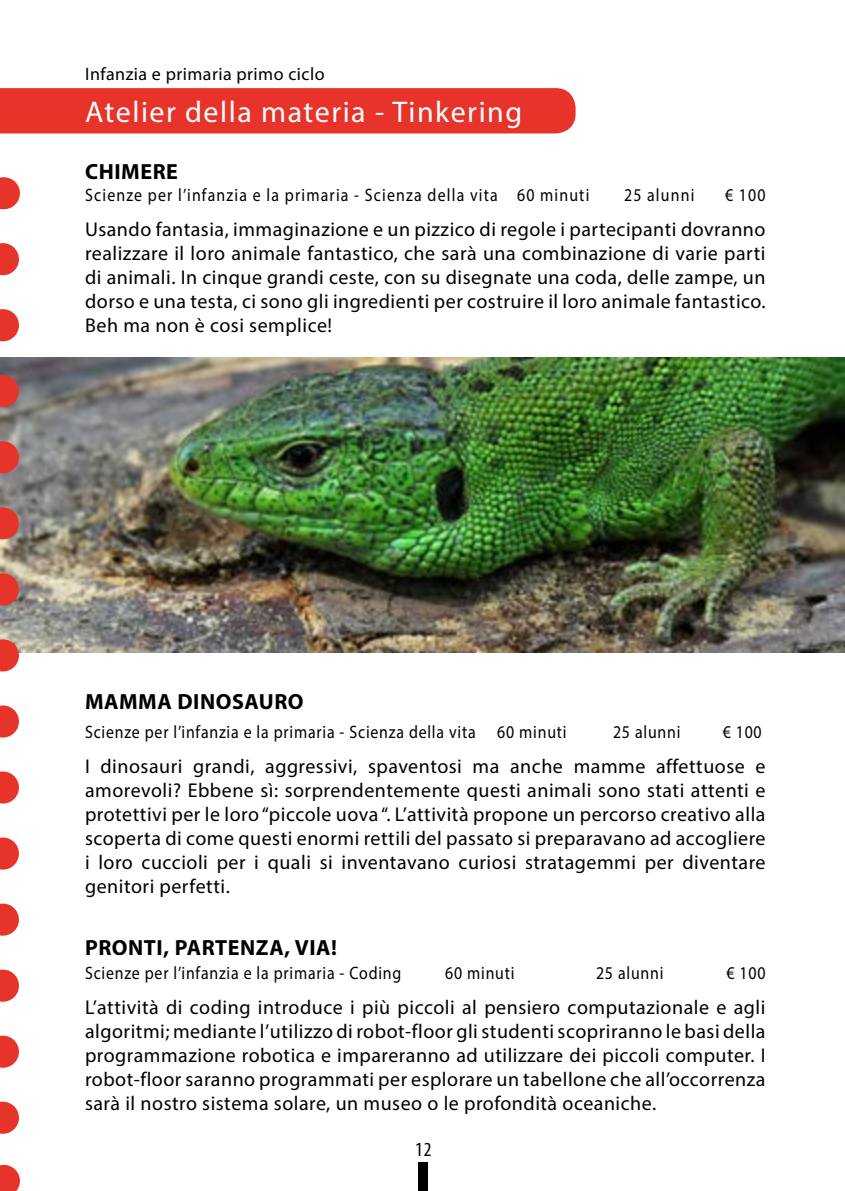
<style>
.page{position:relative;width:845px;height:1191px;background:#fff}
.page>*{position:absolute;margin:0;border:0;box-sizing:border-box;transform-origin:0 0}
.t1{font:30px "Myriad Pro";letter-spacing:.05em;color:#fff}
.t2{font:700 22px "Myriad Pro";letter-spacing:.025em;color:#000}
.t3{font:20px/24px "Myriad Pro";letter-spacing:.025em;color:#000;text-align:justify}
.t4{font:condensed 20px "Myriad Pro";color:#000}
.t5{font:18px "Myriad Pro";letter-spacing:.05em;color:#000;scale:.88 1}
.t6{font:18px "Myriad Pro";letter-spacing:.075em;color:#000;scale:.88 1}
.t7{font:18px "Myriad Pro";letter-spacing:.025em;color:#000}
</style>
<div class="page">
<div style="left:419px;top:1162px;width:9px;height:29px;background:#000"></div>
<hr style="left:844px;top:0;width:1px;height:357px;background:#f39200">
<img style="left:19px;top:357px;width:826px;height:295px">
<div style="left:0;top:88px;width:575px;height:45px;background:#e7332a"></div>
<svg style="left:0;top:259px;width:19px;height:875px"></svg>
<hr style="left:3px;top:177px;width:1px;height:32px;background:#e6342a">
<svg style="left:3px;top:1164px;width:1px;height:27px"></svg>
<p class="t7" style="left:85px;top:63px;width:241px">Infanzia e primaria primo ciclo</p>
<h1 class="t1" style="left:85px;top:93px;width:439px">Atelier della materia - Tinkering</h1>
<p class="t2" style="left:85px;top:158px;width:94px">CHIMERE</p>
<p class="t6" style="left:85px;top:184px;width:574px">Scienze per l’infanzia e la primaria - Scienza della vita 60 minuti</p>
<p class="t6" style="left:624px;top:184px;width:81px">25 alunni</p>
<p class="t5" style="left:725px;top:184px;width:47px">€ 100</p>
<p class="t3" style="left:85px;top:217px;width:682px">Usando fantasia, immaginazione e un pizzico di regole i partecipanti dovranno realizzare il loro animale fantastico, che sarà una combinazione di varie parti di animali. In cinque grandi ceste, con su disegnate una coda, delle zampe, un dorso e una testa, ci sono gli ingredienti per costruire il loro animale fantastico.<br>Beh ma non è cosi semplice!</p>
<p class="t2" style="left:85px;top:687px;width:220px">MAMMA DINOSAURO</p>
<p class="t5" style="left:85px;top:720px;width:549px">Scienze per l’infanzia e la primaria - Scienza della vita 60 minuti</p>
<p class="t5" style="left:613px;top:720px;width:78px">25 alunni</p>
<p class="t5" style="left:722px;top:720px;width:46px">€ 100</p>
<p class="t3" style="left:85px;top:754px;width:682px">I dinosauri grandi, aggressivi, spaventosi ma anche mamme affettuose e amorevoli? Ebbene sì: sorprendentemente questi animali sono stati attenti e protettivi per le loro “piccole uova “. L’attività propone un percorso creativo alla scoperta di come questi enormi rettili del passato si preparavano ad accogliere i loro cuccioli per i quali si inventavano curiosi stratagemmi per diventare genitori perfetti.</p>
<p class="t2" style="left:85px;top:933px;width:253px">PRONTI, PARTENZA, VIA!</p>
<p class="t5" style="left:85px;top:961px;width:361px">Scienze per l’infanzia e la primaria - Coding</p>
<p class="t5" style="left:445px;top:961px;width:80px">60 minuti</p>
<p class="t5" style="left:596px;top:961px;width:78px">25 alunni</p>
<p class="t5" style="left:726px;top:961px;width:46px">€ 100</p>
<p class="t3" style="left:85px;top:995px;width:682px">L’attività di coding introduce i più piccoli al pensiero computazionale e agli algoritmi; mediante l’utilizzo di robot-floor gli studenti scopriranno le basi della programmazione robotica e impareranno ad utilizzare dei piccoli computer. I robot-floor saranno programmati per esplorare un tabellone che all’occorrenza sarà il nostro sistema solare, un museo o le profondità oceaniche.</p>
<p class="t4" style="left:415px;top:1137px;width:18px">12</p>
</div>
